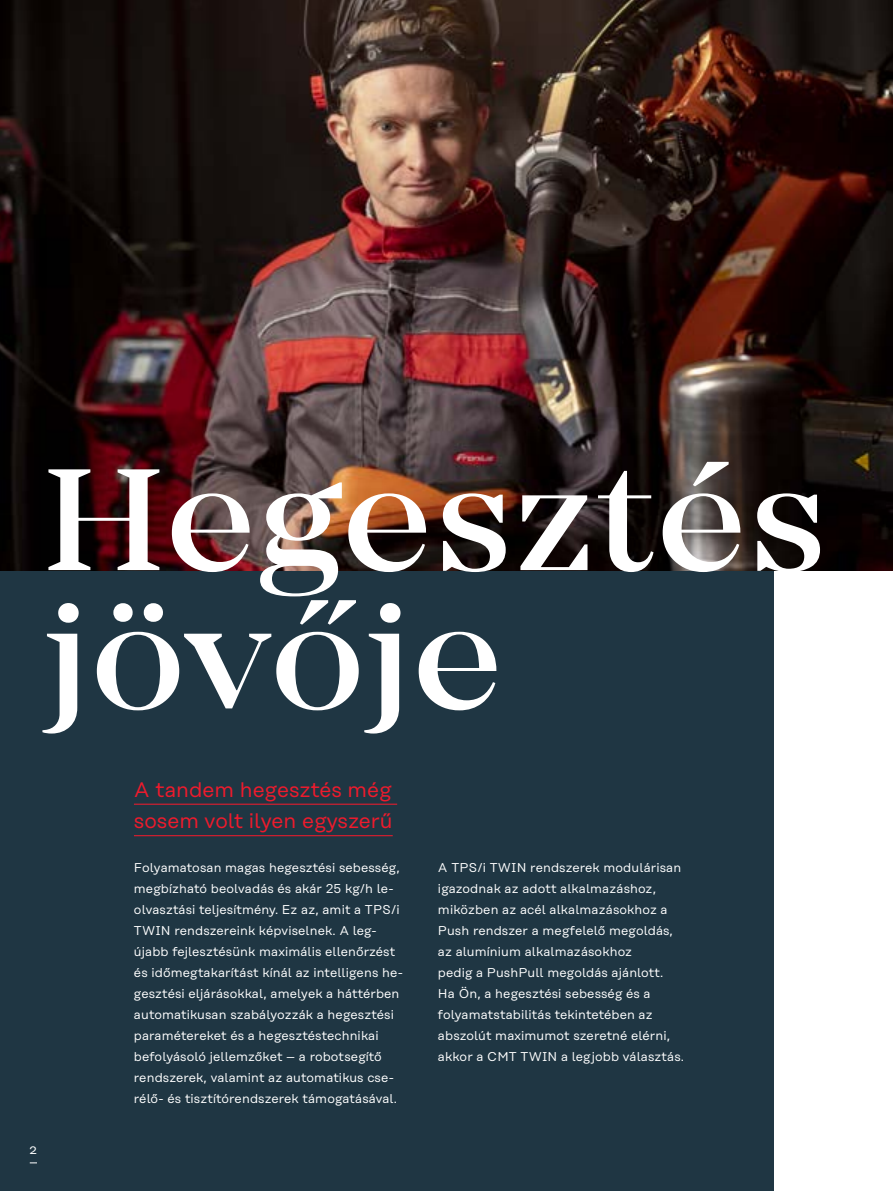
<style>
.page{position:relative;width:893px;height:1191px;background:#fff}
.page>*{position:absolute;margin:0;border:0;box-sizing:border-box;transform-origin:0 0}
.t1{font:500 150.3px/138.3px "Mirador";letter-spacing:.02em;color:#fff}
.t2{font:21px/31.5px "Rational Text";color:#ee1b2d}
.t3{font:12.75px/21px "Rational Text";letter-spacing:.01em;color:#fff}
</style>
<div class="page">
<div style="left:0;top:334px;width:774px;height:857px;background:#1f3643"></div>
<img style="left:0;top:0;width:893px;height:570px">
<hr style="left:134px;top:803px;width:263px;height:1px;background:#ee1b2d">
<hr style="left:134px;top:835px;width:259px;height:1px;background:#ee1b2d">
<h1 class="t1" style="left:44px;top:452px;width:785px">Hegesztés jövője</h1>
<h2 class="t2" style="left:134px;top:773px;width:260px">A tandem hegesztés még sosem volt ilyen egyszerű</h2>
<p class="t3" style="left:30px;top:1138px;width:9px">2</p>
<p class="t3" style="left:134px;top:856px;width:270px">Folyamatosan magas hegesztési sebesség, megbízható beolvadás és akár 25 kg/h le&shy;olvasztási teljesítmény. Ez az, amit a TPS/i TWIN rendszereink képviselnek. A leg&shy;újabb fejlesztésünk maximális ellenőrzést és időmegtakarítást kínál az intelligens he&shy;gesztési eljárásokkal, amelyek a háttérben automatikusan szabályozzák a hegesztési paramétereket és a hegesztéstechnikai befolyásoló jellemzőket – a robotsegítő rendszerek, valamint az automatikus cse&shy;rélő- és tisztítórendszerek támogatásával.</p>
<p class="t3" style="left:438px;top:856px;width:248px">A TPS/i TWIN rendszerek modulárisan igazodnak az adott alkalmazáshoz, miközben az acél alkalmazásokhoz a Push rendszer a megfelelő megoldás, az alumínium alkalmazásokhoz<br>pedig a PushPull megoldás ajánlott.<br>Ha Ön, a hegesztési sebesség és a folyamatstabilitás tekintetében az abszolút maximumot szeretné elérni, akkor a CMT TWIN a legjobb választás.</p>
</div>
